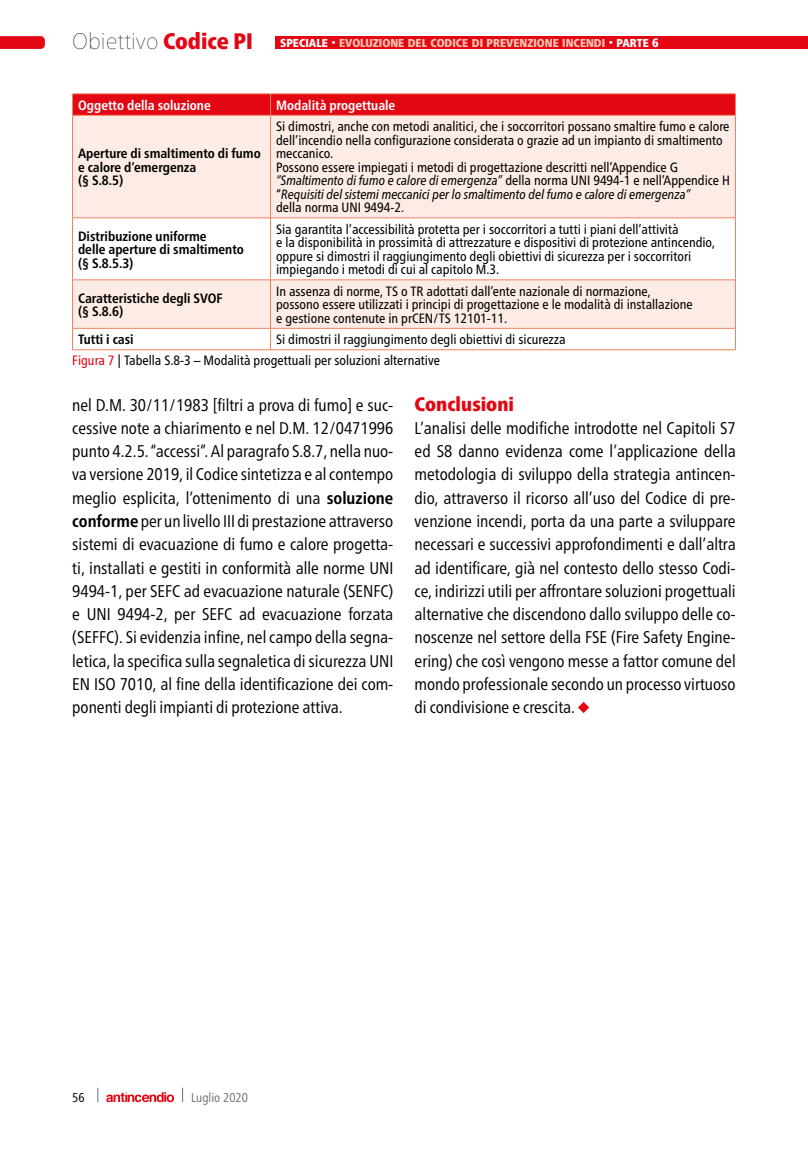
<style>
.page{position:relative;width:808px;height:1149px;background:#fff}
.page>*{position:absolute;margin:0;border:0;box-sizing:border-box;transform-origin:0 0}
.t1{font:900 condensed 19.5px "Frutiger Neue LT Pro";color:#e30613}
.t2{font:condensed 16.95px/23.2px "Frutiger Neue LT Pro";color:#000;text-align:justify}
.t3{font:condensed 13.5px/13.5px "Frutiger Neue LT Pro";color:#000}
.t4{font:700 condensed 13.5px/13.5px "Frutiger Neue LT Pro";color:#000}
.t5{font:700 condensed 13.5px "Frutiger Neue LT Pro";color:#fff}
.t6{font:condensed 12.75px "Frutiger Neue LT Pro";color:#706f6f}
.t7{font:condensed 12.75px "Frutiger Neue LT Pro";color:#000}
.t8{font:900 condensed 11.55px "Frutiger Neue LT Pro";color:#f9c5af}
.s1{font-weight:200;font-stretch:normal;font-size:22.5px;color:#000}
.s2{font-size:22.5px;color:#e30613}
.s3{color:#fff}
.s4{font-size:16.5px;color:#fff}
.s5{font-size:12px;color:#fff}
.s6{font-style:italic}
.s7{color:#e30613}
.s8{font-weight:700}
</style>
<div class="page">
<svg style="left:98px;top:1087px;width:1px;height:14px"></svg>
<svg style="left:182px;top:1087px;width:1px;height:14px"></svg>
<svg style="left:106px;top:1092px;width:68px;height:9px"></svg>
<svg style="left:0;top:36px;width:45px;height:13px"></svg>
<div style="left:276px;top:36px;width:532px;height:13px;background:#e30613"></div>
<svg style="left:73px;top:116px;width:662px;height:212px;fill:#fdece5"></svg>
<hr style="left:270px;top:115px;width:1px;height:102px;background:#f08262">
<hr style="left:270px;top:218px;width:1px;height:61px;background:#f08262">
<hr style="left:72px;top:279px;width:199px;height:1px;background:#f08262">
<hr style="left:271px;top:279px;width:465px;height:1px;background:#f08262">
<hr style="left:270px;top:280px;width:1px;height:48px;background:#f08262">
<hr style="left:72px;top:328px;width:199px;height:1px;background:#f08262">
<hr style="left:271px;top:328px;width:465px;height:1px;background:#f08262">
<svg style="left:270px;top:328px;width:1px;height:21px"></svg>
<hr style="left:72px;top:115px;width:199px;height:1px;background:#f08262">
<hr style="left:271px;top:115px;width:465px;height:1px;background:#f08262">
<hr style="left:72px;top:217px;width:199px;height:1px;background:#f08262">
<hr style="left:271px;top:217px;width:465px;height:1px;background:#f08262">
<svg style="left:72px;top:94px;width:664px;height:21px;background:#e30915"></svg>
<hr style="left:72px;top:115px;width:1px;height:102px;background:#f08262">
<hr style="left:735px;top:115px;width:1px;height:102px;background:#f08262">
<hr style="left:72px;top:218px;width:1px;height:61px;background:#f08262">
<hr style="left:735px;top:218px;width:1px;height:61px;background:#f08262">
<hr style="left:72px;top:280px;width:1px;height:48px;background:#f08262">
<hr style="left:735px;top:280px;width:1px;height:48px;background:#f08262">
<svg style="left:72px;top:328px;width:1px;height:21px"></svg>
<svg style="left:735px;top:328px;width:1px;height:21px"></svg>
<hr style="left:72px;top:349px;width:199px;height:1px;background:#f08262">
<hr style="left:271px;top:349px;width:465px;height:1px;background:#f08262">
<svg style="left:578px;top:702px;width:11px;height:11px"></svg>
<p class="t8" style="left:72px;top:36px;width:588px"><span class="s1">Obiettivo</span> <span class="s2">Codice PI</span> <span class="s3">SPECIALE</span> <span class="s4">·</span> EVOLUZIONE DEL CODICE DI PREVENZIONE INCENDI <span class="s4">·</span> <span class="s3">PARTE</span> <span class="s5">6</span></p>
<p class="t5" style="left:78px;top:97px;width:134px">Oggetto della soluzione</p>
<p class="t5" style="left:276px;top:97px;width:121px">Modalità progettuale</p>
<p class="t4" style="left:78px;top:147px;width:184px">Aperture di smaltimento di fumo e calore d’emergenza<br>(§ S.8.5)</p>
<p class="t3" style="left:276px;top:120px;width:455px">Si dimostri, anche con metodi analitici, che i soccorritori possano smaltire fumo e calore dell’incendio nella configurazione considerata o grazie ad un impianto di smaltimento meccanico.<br>Possono essere impiegati i metodi di progettazione descritti nell’Appendice G <span class="s6">“Smaltimento di fumo e calore di emergenza”</span> della norma UNI 9494-1 e nell’Appendice H “<span class="s6">Requisiti del sistemi meccanici per lo smaltimento del fumo e calore di emergenza”<br></span>della norma UNI 9494-2.</p>
<p class="t4" style="left:78px;top:229px;width:167px">Distribuzione uniforme<br>delle aperture di smaltimento (§ S.8.5.3)</p>
<p class="t3" style="left:276px;top:222px;width:440px">Sia garantita l’accessibilità protetta per i soccorritori a tutti i piani dell’attività<br>e la disponibilità in prossimità di attrezzature e dispositivi di protezione antincendio, oppure si dimostri il raggiungimento degli obiettivi di sicurezza per i soccorritori impiegando i metodi di cui al capitolo M.3.</p>
<p class="t4" style="left:78px;top:291px;width:146px">Caratteristiche degli SVOF (§ S.8.6)</p>
<p class="t3" style="left:276px;top:284px;width:418px">In assenza di norme, TS o TR adottati dall’ente nazionale di normazione, possono essere utilizzati i principi di progettazione e le modalità di installazione e gestione contenute in prCEN/TS 12101-11.</p>
<p class="t4" style="left:78px;top:332px;width:57px">Tutti i casi</p>
<p class="t3" style="left:72px;top:329px;width:495px;line-height:20.4px;text-indent:204px">Si dimostri il raggiungimento degli obiettivi di sicurezza<br><span class="s7">Figura 7</span> | Tabella S.8-3 – Modalità progettuali per soluzioni alternative</p>
<p class="t1" style="left:415px;top:392px;width:101px">Conclusioni</p>
<p class="t2" style="left:415px;top:416px;width:323px">L’analisi delle modifiche introdotte nel Capitoli S7 ed S8 danno evidenza come l’applicazione della metodologia di sviluppo della strategia antincen&shy;dio, attraverso il ricorso all’uso del Codice di pre&shy;venzione incendi, porta da una parte a sviluppare necessari e successivi approfondimenti e dall’altra ad identificare, già nel contesto dello stesso Codi&shy;ce, indirizzi utili per affrontare soluzioni progettuali alternative che discendono dallo sviluppo delle co&shy;noscenze nel settore della FSE (Fire Safety Engine&shy;ering) che così vengono messe a fattor comune del mondo professionale secondo un processo virtuoso di condivisione e crescita.</p>
<p class="t2" style="left:72px;top:393px;width:323px">nel D.M. 30/11/1983 [filtri a prova di fumo] e suc&shy;cessive note a chiarimento e nel D.M. 12/0471996 punto 4.2.5. “accessi”. Al paragrafo S.8.7, nella nuo&shy;va versione 2019, il Codice sintetizza e al contempo meglio esplicita, l’ottenimento di una <span class="s8">soluzione conforme</span> per un livello III di prestazione attraverso sistemi di evacuazione di fumo e calore progetta&shy;ti, installati e gestiti in conformità alle norme UNI 9494-1, per SEFC ad evacuazione naturale (SENFC) e UNI 9494-2, per SEFC ad evacuazione forzata (SEFFC). Si evidenzia infine, nel campo della segna&shy;letica, la specifica sulla segnaletica di sicurezza UNI EN ISO 7010, al fine della identificazione dei com&shy;ponenti degli impianti di protezione attiva.</p>
<p class="t7" style="left:72px;top:1089px;width:14px">56</p>
<p class="t6" style="left:191px;top:1089px;width:58px">Luglio 2020</p>
</div>
